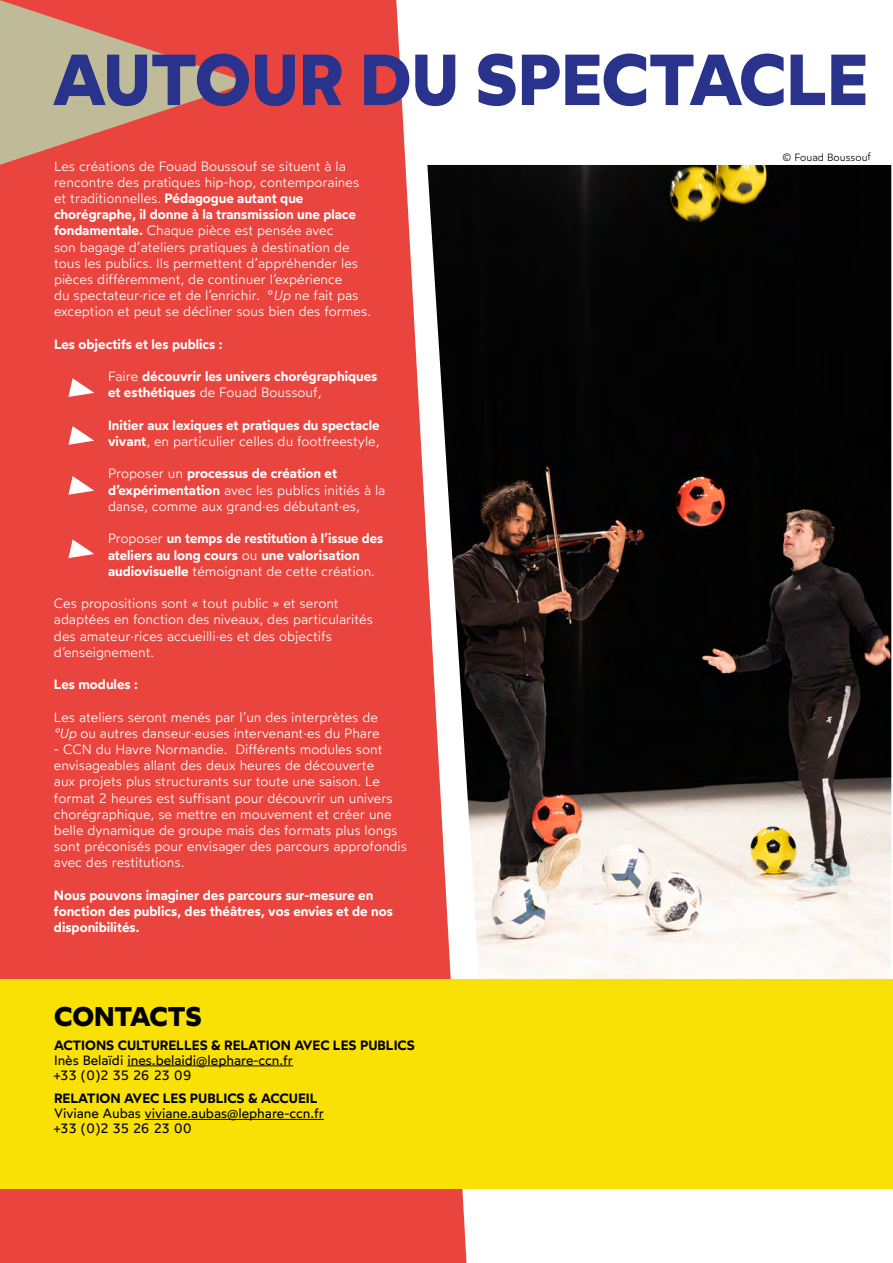
<style>
.page{position:relative;width:893px;height:1263px;background:#fff}
.page>*{position:absolute;margin:0;border:0;box-sizing:border-box;transform-origin:0 0}
.t1{font:700 72px "Wotfard";color:#29338c}
.t2{font:700 27px "Wotfard";color:#020203}
.t3{font:300 13.5px/16.2px "Wotfard";color:#fff}
.t4{font:600 13.5px/16.2px "Wotfard";color:#fff}
.t5{font:600 13.5px/15px "Wotfard";color:#020203}
.t6{font:13.5px/15px "Wotfard";color:#020203}
.t7{font:300 10.5px "Wotfard";color:#000}
.s1{font-weight:600}
.s2{font-style:italic}
.s3{font-weight:300}
.s4{font-weight:400}
.s5{font-weight:400;color:#000}
</style>
<div class="page">
<div style="left:0;top:0;width:466px;height:1263px;background:#e9453e"></div>
<svg style="left:0;top:0;width:249px;height:165px;background:#d47f6a"></svg>
<svg style="left:68px;top:378px;width:26px;height:19px"></svg>
<svg style="left:68px;top:426px;width:26px;height:19px"></svg>
<svg style="left:68px;top:476px;width:26px;height:19px"></svg>
<svg style="left:68px;top:539px;width:26px;height:19px"></svg>
<img style="left:427px;top:165px;width:464px;height:814px">
<div style="left:0;top:979px;width:893px;height:210px;background:#f9e005"></div>
<hr style="left:127px;top:1065px;width:166px;height:1px;background:#020203">
<hr style="left:145px;top:1119px;width:179px;height:1px;background:#000">
<h1 class="t1" style="left:53px;top:34px;width:816px">AUTOUR DU SPECTACLE</h1>
<p class="t3" style="left:54px;top:157px;width:318px">Les créations de Fouad Boussouf se situent à la rencontre des pratiques hip-hop, contemporaines et traditionnelles. <span class="s1">Pédagogue autant que chorégraphe, il donne à la transmission une place fondamentale.</span> Chaque pièce est pensée avec<br>son bagage d’ateliers pratiques à destination de tous les publics. Ils permettent d’appréhender les pièces différemment, de continuer l’expérience<br>du spectateur·rice et de l’enrichir. °<span class="s2">Up</span> ne fait pas exception et peut se décliner sous bien des formes.</p>
<p class="t4" style="left:54px;top:336px;width:170px">Les objectifs et les publics :</p>
<p class="t4" style="left:108px;top:368px;width:271px"><span class="s3">Faire</span> découvrir les univers chorégraphiques et esthétiques <span class="s3">de Fouad Boussouf,</span></p>
<p class="t4" style="left:108px;top:417px;width:273px">Initier aux lexiques et pratiques du spectacle vivant<span class="s3">, en particulier celles du footfreestyle,</span></p>
<p class="t3" style="left:108px;top:465px;width:279px">Proposer un <span class="s1">processus de création et d’expérimentation</span> avec les publics initiés à la danse, comme aux grand·es débutant·es,</p>
<p class="t4" style="left:108px;top:530px;width:277px"><span class="s3">Proposer</span> un temps de restitution à l’issue des ateliers au long cours <span class="s3">ou</span> une valorisation audiovisuelle <span class="s3">témoignant de cette création.</span></p>
<p class="t3" style="left:54px;top:595px;width:321px">Ces propositions sont « tout public » et seront adaptées en fonction des niveaux, des particularités des amateur·rices accueilli·es et des objectifs d’enseignement.</p>
<p class="t4" style="left:54px;top:676px;width:85px">Les modules :</p>
<p class="t3" style="left:54px;top:708px;width:327px">Les ateliers seront menés par l’un des interprètes de <span class="s2">°Up</span> ou autres danseur·euses intervenant·es du Phare</p>
<p class="t3" style="left:54px;top:741px;width:355px">- CCN du Havre Normandie. Différents modules sont envisageables allant des deux heures de découverte<br>aux projets plus structurants sur toute une saison. Le format 2 heures est suffisant pour découvrir un univers chorégraphique, se mettre en mouvement et créer une belle dynamique de groupe mais des formats plus longs sont préconisés pour envisager des parcours approfondis avec des restitutions.</p>
<p class="t4" style="left:54px;top:886px;width:340px">Nous pouvons imaginer des parcours sur-mesure en fonction des publics, des théâtres, vos envies et de nos disponibilités.</p>
<h2 class="t2" style="left:54px;top:999px;width:149px">CONTACTS</h2>
<p class="t5" style="left:54px;top:1037px;width:362px">ACTIONS CULTURELLES &amp; RELATION AVEC LES PUBLICS</p>
<p class="t6" style="left:54px;top:1052px;width:241px">Inès Belaïdi ines.belaidi@lephare-ccn.fr +33 (0)2 35 26 23 09</p>
<p class="t5" style="left:54px;top:1090px;width:271px">RELATION AVEC LES PUBLICS &amp; ACCUEIL<br><span class="s4">Viviane Aubas</span> <span class="s5">viviane.aubas@lephare-ccn.fr </span><span class="s4">+33 (0)2 35 26 23 00</span></p>
<p class="t7" style="left:782px;top:151px;width:90px;rotate:-1deg">© Fouad Boussouf</p>
</div>
